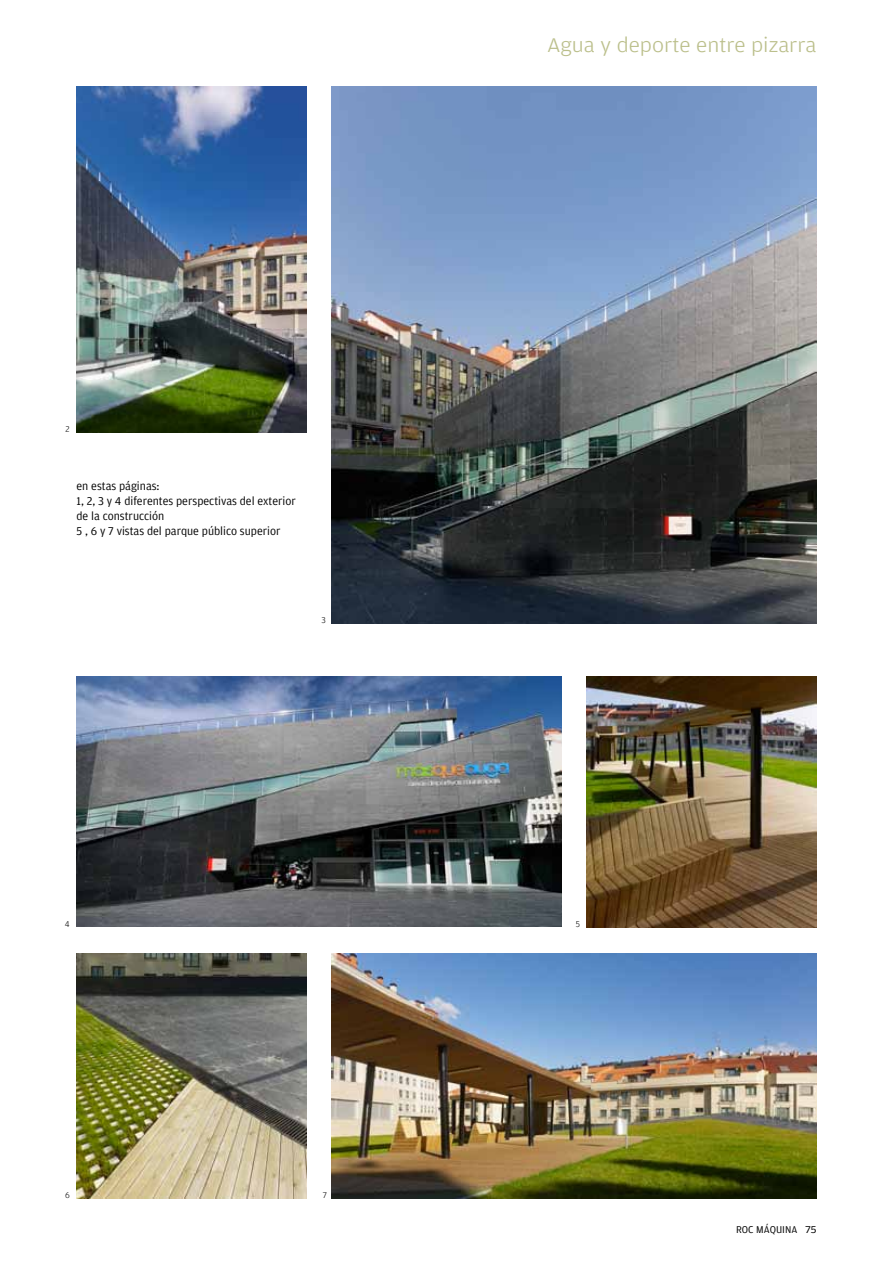
<style>
.page{position:relative;width:893px;height:1263px;background:#fff}
.page>*{position:absolute;margin:0;border:0;box-sizing:border-box;transform-origin:0 0}
.t1{font:300 21px "Amplitude Wide";color:#bbbf8b}
.t2{font:12px/15px "Amplitude";color:#000}
.t3{font:10.5px "Amplitude";color:#000}
.t4{font:300 9px "Amplitude";color:#000}
.s1{font-family:"Amplitude Wide"}
</style>
<div class="page">
<img style="left:332px;top:86px;width:484px;height:537px">
<img style="left:77px;top:86px;width:229px;height:347px">
<img style="left:77px;top:676px;width:484px;height:251px">
<img style="left:587px;top:676px;width:229px;height:251px">
<img style="left:77px;top:954px;width:229px;height:244px">
<img style="left:332px;top:954px;width:484px;height:244px">
<p class="t4" style="left:66px;top:424px;width:6px">2</p>
<p class="t2" style="left:77px;top:479px;width:221px">en estas páginas:<br>1, 2, 3 y 4 diferentes perspectivas del exterior de la construcción<br>5 , 6 y 7 vistas del parque público superior</p>
<p class="t4" style="left:321px;top:615px;width:6px">3</p>
<h1 class="t1" style="left:547px;top:34px;width:271px">Agua y deporte entre pizarra</h1>
<p class="t4" style="left:65px;top:919px;width:6px">4</p>
<p class="t4" style="left:576px;top:919px;width:6px">5</p>
<p class="t4" style="left:65px;top:1190px;width:6px">6</p>
<p class="t4" style="left:323px;top:1190px;width:6px">7</p>
<p class="t3" style="left:736px;top:1223px;width:82px">roc máquina <span class="s1">75</span></p>
</div>
